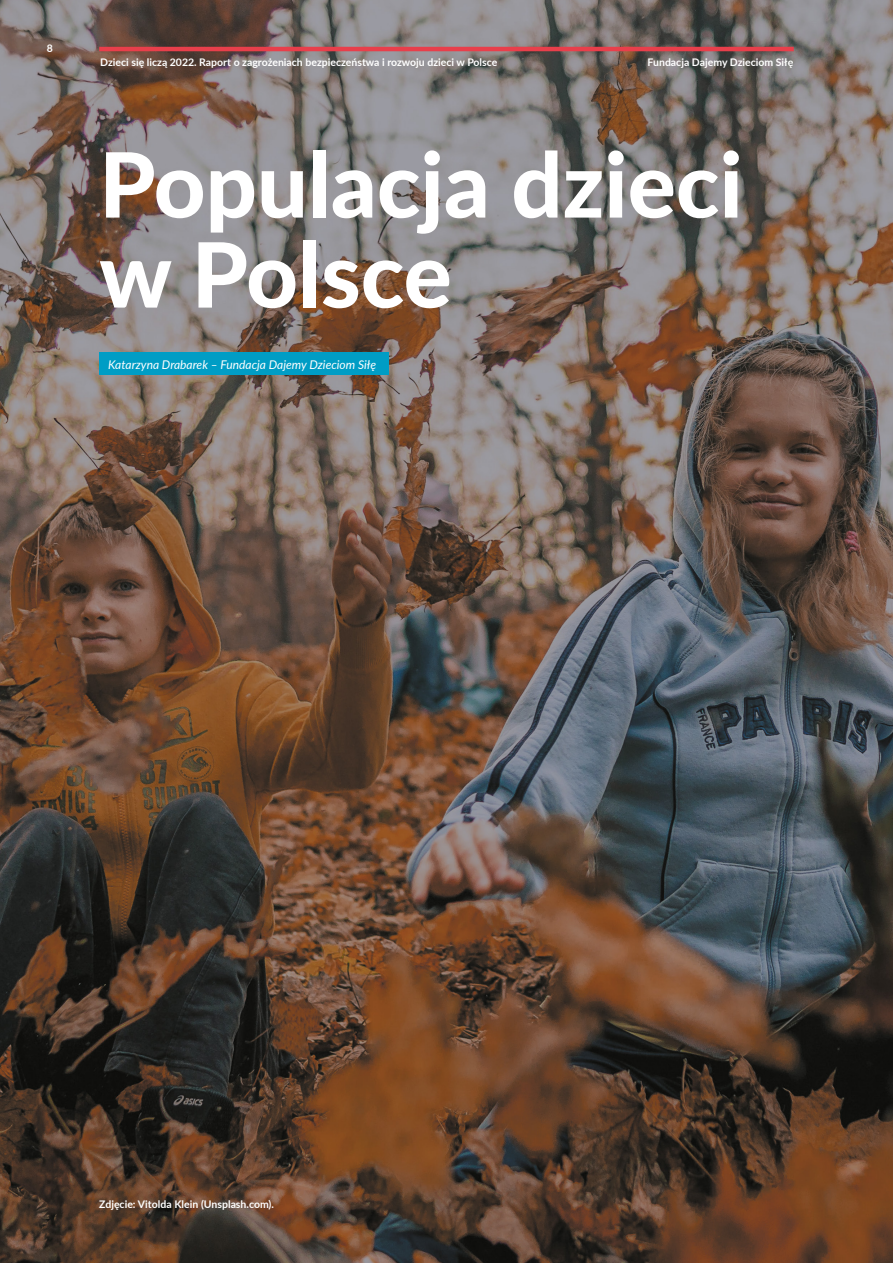
<style>
.page{position:relative;width:893px;height:1263px;background:#fff}
.page>*{position:absolute;margin:0;border:0;box-sizing:border-box;transform-origin:0 0}
.header_1{font:800 90px/90px "Lato";color:#fff}
.block_quote_with_gra{font:italic 12px "Lato";color:#fff}
.table_of_contents{font:700 10.5px "Lato";color:#fff}
</style>
<div class="page">
<img style="left:0;top:0;width:893px;height:1263px">
<div style="left:99px;top:353px;width:289px;height:22px;background:#009dc5"></div>
<hr style="left:99px;top:47px;width:695px;height:4px;background:#e83f4b">
<p class="table_of_contents" style="left:47px;top:40px;width:8px">8</p>
<p class="table_of_contents" style="left:100px;top:55px;width:399px">Dzieci się liczą 2022. Raport o zagrożeniach bezpieczeństwa i rozwoju dzieci w Polsce</p>
<p class="table_of_contents" style="left:648px;top:55px;width:147px">Fundacja Dajemy Dzieciom Siłę</p>
<p class="header_1" style="left:99px;top:136px;width:645px">Populacja dzieci w Polsce</p>
<p class="block_quote_with_gra" style="left:108px;top:356px;width:269px">Katarzyna Drabarek – Fundacja Dajemy Dzieciom Siłę</p>
<p class="table_of_contents" style="left:99px;top:1196px;width:176px">Zdjęcie: Vitolda Klein (Unsplash.com).</p>
</div>
